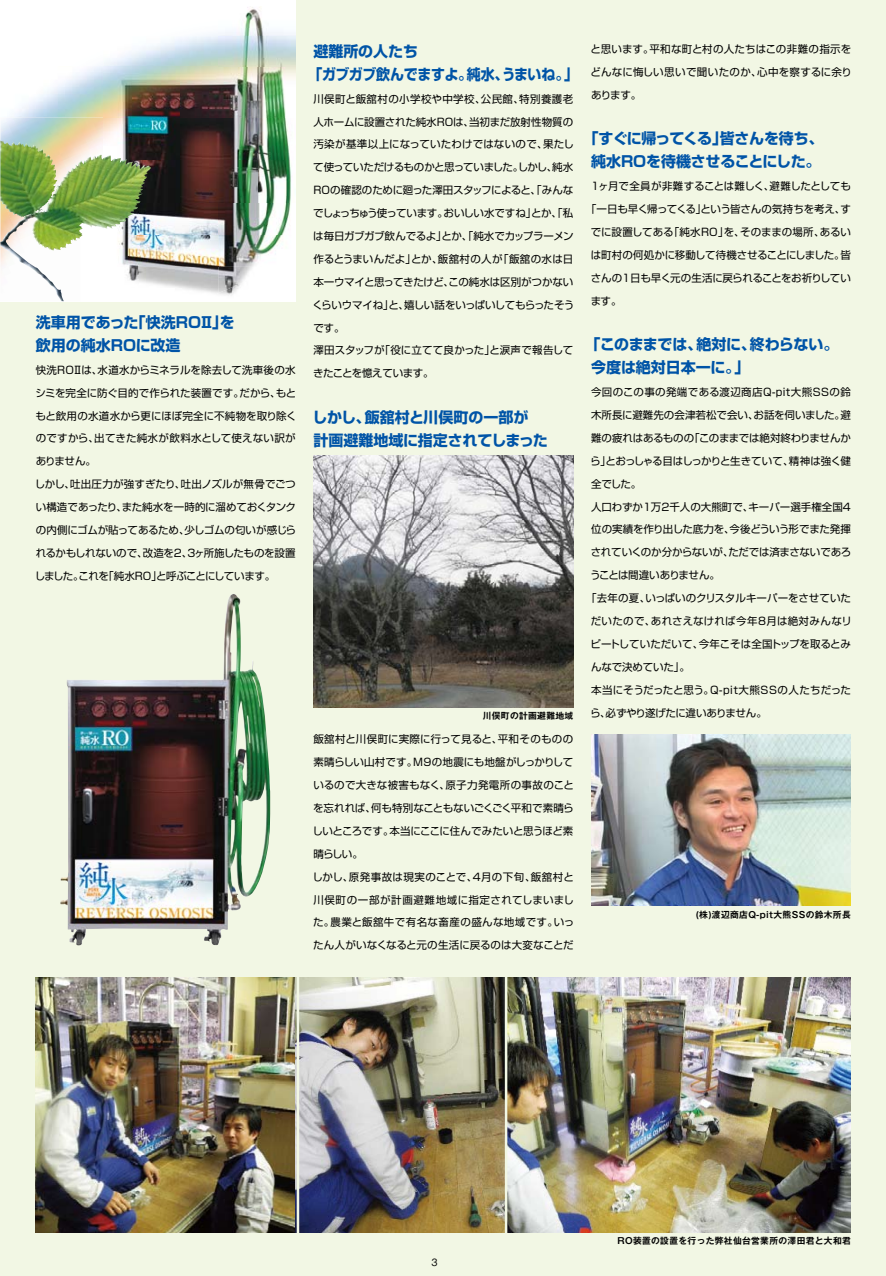
<style>
.page{position:relative;width:886px;height:1276px;background:#fff}
.page>*{position:absolute;margin:0;border:0;box-sizing:border-box;transform-origin:0 0}
.t1{font:15px/22.9px "Shin Go Pro Bold 90 pv RKSJ H";color:#0054a7}
.t2{font:15px/22.9px "Shin Go Pro Bold 90 pv RKSJ H";letter-spacing:-.025em;color:#0054a7}
.t3{font:15px "Shin Go Pro Bold 90 pv RKSJ H";letter-spacing:-.03em;color:#0054a7;scale:.93 1}
.t4{font:15px "Shin Go Pro Bold 90 pv RKSJ H";color:#0054a7;scale:.93 1}
.t5{font:10.5px/22.9px "Shin Go Pro Regular 90 pv RKSJ H";letter-spacing:-.005em;color:#000}
.t6{font:10.5px "Shin Go Pro Regular 90 pv RKSJ H";letter-spacing:-.025em;color:#000}
.t7{font:10.5px "Shin Go Pro Regular 90 pv RKSJ H";letter-spacing:.025em;color:#000}
.t8{font:10.5px/22.9px "Shin Go Pro Regular 90 pv RKSJ H";letter-spacing:.035em;color:#000;text-align:right}
.t9{font:10.5px/22.9px "Shin Go Pro Regular 90 pv RKSJ H";letter-spacing:-.04em;color:#000}
.t10{font:10.5px/22.9px "Shin Go Pro Regular 90 pv RKSJ H";letter-spacing:.03em;color:#000}
.t11{font:10.5px "Shin Go Pro Regular 90 pv RKSJ H";letter-spacing:.05em;color:#000}
.t12{font:10.5px/22.9px "Shin Go Pro Regular 90 pv RKSJ H";letter-spacing:-.045em;color:#000}
.t13{font:10.5px/22.9px "Shin Go Pro Regular 90 pv RKSJ H";letter-spacing:-.085em;color:#000}
.t14{font:10.5px "Shin Go Pro Regular 90 pv RKSJ H";letter-spacing:.04em;color:#000}
.t15{font:10.5px "Shin Go Pro Regular 90 pv RKSJ H";letter-spacing:.06em;color:#000}
.t16{font:10.5px "Shin Go Pro Regular 90 pv RKSJ H";letter-spacing:-.055em;color:#000}
.t17{font:10.5px "Shin Go Pro Regular 90 pv RKSJ H";letter-spacing:-.035em;color:#000}
.t18{font:10.5px "Shin Go Pro Regular 90 pv RKSJ H";letter-spacing:-.075em;color:#000}
.t19{font:10.5px/22.9px "Shin Go Pro Regular 90 pv RKSJ H";letter-spacing:-.065em;color:#000}
.t20{font:10.5px/22.9px "Shin Go Pro Regular 90 pv RKSJ H";letter-spacing:-.07em;color:#000}
.t21{font:10.5px "Shin Go Pro Regular 90 pv RKSJ H";letter-spacing:.015em;color:#000}
.t22{font:10.5px "Shin Go Pro Regular 90 pv RKSJ H";letter-spacing:.02em;color:#000}
.t23{font:10px "Gothic BBB Pro Medium 90 pv RKSJ H";color:#000;scale:.96 1}
.t24{font:8.75px "Gothic MB101 Pro De Bold 90 pv RKSJ H";letter-spacing:.04em;color:#000}
</style>
<div class="page">
<img style="left:0;top:0;width:886px;height:1276px">
<h1 class="t1" style="left:36px;top:309px;width:200px">洗車用であった｢快洗ROⅡ を｣飲用の純水ROに改造</h1>
<p class="t5" style="left:98px;top:357px;width:199px">水道水からミネラルを除去して洗車後の水</p>
<p class="t5" style="left:36px;top:357px;width:68px">快洗ROⅡは、</p>
<p class="t5" style="left:35px;top:380px;width:210px">シミを完全に防ぐ目的で作られた装置です。</p>
<p class="t5" style="left:36px;top:403px;width:263px">もと飲用の水道水から更にほぼ完全に不純物を取り除く</p>
<p class="t10" style="left:94px;top:426px;width:203px">出てきた純水が飲料水として使えない訳が</p>
<p class="t5" style="left:240px;top:380px;width:43px">だから、</p>
<p class="t5" style="left:276px;top:380px;width:22px">もと</p>
<p class="t5" style="left:36px;top:426px;width:65px">のですから、ありません。</p>
<p class="t21" style="left:181px;top:475px;width:116px">吐出ノズルが無骨でごつ</p>
<p class="t7" style="left:70px;top:475px;width:117px">吐出圧力が強すぎたり、</p>
<p class="t5" style="left:35px;top:471px;width:263px">しかし、<br>い構造であったりまた純水を一時的に溜めておくタンク</p>
<p class="t5" style="left:117px;top:494px;width:12px">、</p>
<p class="t6" style="left:185px;top:521px;width:113px">少しゴムの匂いが感じら</p>
<p class="t5" style="left:143px;top:517px;width:154px;text-indent:-107px">の内側にゴムが貼ってあるため、<br>改造を2 3、ヶ所施したものを設置</p>
<p class="t12" style="left:79px;top:540px;width:198px;text-indent:-43px">れるかもしれないので、<br>これを｢純水RO｣と呼ぶことにしています。</p>
<p class="t5" style="left:35px;top:563px;width:50px">しました。</p>
<h1 class="t1" style="left:313px;top:38px;width:106px">避難所の人たち</h1>
<h1 class="t3" style="left:308px;top:62px;width:178px">「ガブガブ飲んでますよ。</h1>
<h1 class="t4" style="left:467px;top:62px;width:47px">純水、</h1>
<h1 class="t4" style="left:502px;top:62px;width:83px">うまいね 「。</h1>
<p class="t5" style="left:469px;top:86px;width:106px;text-indent:-156px">川俣町と飯舘村の小学校や中学校、<br>当初まだ放射性物質の</p>
<p class="t5" style="left:519px;top:86px;width:56px">特別養護老</p>
<p class="t5" style="left:481px;top:86px;width:45px">公民館、</p>
<p class="t6" style="left:313px;top:113px;width:162px">人ホームに設置された純水ROは、</p>
<p class="t7" style="left:313px;top:136px;width:236px">汚染が基準以上になっていたわけではないので、</p>
<p class="t5" style="left:543px;top:132px;width:32px">果たし</p>
<p class="t16" style="left:313px;top:159px;width:211px">て使っていただけるものかと思っていました。</p>
<p class="t6" style="left:313px;top:182px;width:261px">ROの確認のために廻った澤田スタッフによると、「みんな</p>
<p class="t5" style="left:531px;top:200px;width:44px">とか、「私</p>
<p class="t5" style="left:552px;top:155px;width:23px">純水</p>
<p class="t5" style="left:518px;top:155px;width:41px">しかし、</p>
<p class="t13" style="left:441px;top:200px;width:134px;text-indent:-128px">でしょっちゅう使っています。<br>とか、「純水でカップラーメン</p>
<p class="t5" style="left:443px;top:200px;width:94px">おいしい水ですね」</p>
<p class="t17" style="left:313px;top:227px;width:135px">は毎日ガブガブ飲んでるよ」</p>
<p class="t5" style="left:498px;top:246px;width:77px">「飯舘の水は日</p>
<p class="t5" style="left:438px;top:246px;width:66px">飯舘村の人が</p>
<p class="t5" style="left:313px;top:246px;width:261px">作るとうまいんだよ」<br>本一ウマイと思ってきたけどこの純水は区別がつかない</p>
<p class="t19" style="left:404px;top:269px;width:171px;text-indent:39px">、<br>嬉しい話をいっぱいしてもらったそう</p>
<p class="t5" style="left:411px;top:246px;width:33px">とか、</p>
<p class="t5" style="left:313px;top:292px;width:262px">くらいウマイねと」、<br>です。<br>澤田スタッフが｢役に立てて良かった｣と涙声で報告してきたことを憶えています。</p>
<h1 class="t1" style="left:365px;top:404px;width:165px">飯舘村と川俣町の一部が</h1>
<h1 class="t1" style="left:312px;top:404px;width:237px">しかし、<br>計画避難地域に指定されてしまった</h1>
<p class="t24" style="left:483px;top:708px;width:92px">川俣町の計画避難地域</p>
<p class="t5" style="left:413px;top:726px;width:162px;text-indent:-100px">飯舘村と川俣町に実際に行って見ると、<br>M9の地震にも地盤がしっかりして</p>
<p class="t14" style="left:498px;top:731px;width:77px">平和そのものの</p>
<p class="t22" style="left:313px;top:753px;width:106px">素晴らしい山村です。</p>
<p class="t8" style="left:445px;top:772px;width:130px">原子力発電所の事故のこと</p>
<p class="t5" style="left:371px;top:772px;width:204px;text-indent:-58px">いるので大きな被害もなく、<br>何も特別なこともないごくごく平和で素晴ら</p>
<p class="t5" style="left:313px;top:795px;width:64px">を忘れれば、</p>
<p class="t6" style="left:389px;top:822px;width:185px">本当にここに住んでみたいと思うほど素</p>
<p class="t20" style="left:312px;top:818px;width:83px">しいところです。晴らしい。</p>
<p class="t11" style="left:349px;top:868px;width:188px">原発事故は現実のことで 4、月の下旬、</p>
<p class="t5" style="left:531px;top:864px;width:44px">飯舘村と</p>
<p class="t5" style="left:312px;top:864px;width:42px">しかし、</p>
<p class="t15" style="left:313px;top:891px;width:262px">川俣町の一部が計画避難地域に指定されてしまいまし</p>
<p class="t5" style="left:554px;top:909px;width:22px">いっ</p>
<p class="t14" style="left:330px;top:914px;width:229px">農業と飯舘牛で有名な畜産の盛んな地域です。</p>
<p class="t5" style="left:313px;top:909px;width:262px">た。<br>たん人がいなくなると元の生活に戻るのは大変なことだ</p>
<p class="t7" style="left:649px;top:40px;width:203px">平和な町と村の人たちはこの非難の指示を</p>
<p class="t5" style="left:590px;top:36px;width:65px">と思います。</p>
<p class="t10" style="left:590px;top:59px;width:173px">どんなに悔しい思いで聞いたのか、あります。</p>
<h1 class="t2" style="left:591px;top:126px;width:234px">｢すぐに帰ってくる｣皆さんを待ち、純水ROを待機させることにした。</h1>
<p class="t17" style="left:769px;top:178px;width:83px">避難したとしても</p>
<p class="t5" style="left:757px;top:59px;width:96px">心中を察するに余り</p>
<p class="t5" style="left:591px;top:173px;width:185px">1ヶ月で全員が非難することは難しく、</p>
<p class="t5" style="left:591px;top:196px;width:261px">｢一日も早く帰ってくる｣という皆さんの気持ちを考えす、</p>
<p class="t5" style="left:820px;top:219px;width:33px">あるい</p>
<p class="t5" style="left:669px;top:219px;width:78px">「純水RO を」、</p>
<p class="t5" style="left:740px;top:219px;width:86px">そのままの場所、</p>
<p class="t5" style="left:591px;top:219px;width:262px">でに設置してある<br>は町村の何処かに移動して待機させることにしました皆。さんの1日も早く元の生活に戻られることをお祈りしています。</p>
<h1 class="t1" style="left:750px;top:332px;width:90px">終わらない。</h1>
<h1 class="t1" style="left:696px;top:332px;width:61px">絶対に、</h1>
<h1 class="t1" style="left:585px;top:332px;width:118px">「このままでは、</h1>
<h1 class="t1" style="left:591px;top:354px;width:151px">今度は絶対日本一に。</h1>
<p class="t8" style="left:591px;top:379px;width:261px">今回のこの事の発端である渡辺商店Q-piｔ大熊SSの鈴お話を伺いました避。</p>
<h1 class="t1" style="left:734px;top:354px;width:16px">「</h1>
<p class="t5" style="left:591px;top:402px;width:169px">木所長に避難先の会津若松で会い、</p>
<p class="t6" style="left:591px;top:429px;width:261px">難の疲れはあるものの｢このままでは絶対終わりませんか</p>
<p class="t5" style="left:789px;top:448px;width:64px">精神は強く健</p>
<p class="t18" style="left:590px;top:452px;width:205px">ら｣とおっしゃる目はしっかりと生きていて、</p>
<p class="t5" style="left:591px;top:471px;width:52px">全でした。</p>
<p class="t5" style="left:748px;top:494px;width:104px">キーパー選手権全国4</p>
<p class="t5" style="left:730px;top:494px;width:123px;text-indent:-139px">人口わずか1万2千人の大熊町で、<br>今後どういう形でまた発揮</p>
<p class="t5" style="left:728px;top:517px;width:125px;text-indent:-137px">位の実績を作り出した底力を、<br>ただでは済まさないであろ</p>
<p class="t5" style="left:591px;top:539px;width:144px">されていくのか分からないが、</p>
<p class="t9" style="left:590px;top:562px;width:132px">うことは間違いありません。</p>
<p class="t5" style="left:645px;top:585px;width:207px">いっぱいのクリスタルキーパーをさせていた</p>
<p class="t5" style="left:586px;top:585px;width:66px">「去年の夏、</p>
<p class="t7" style="left:651px;top:612px;width:203px">あれさえなければ今年8月は絶対みんなリ</p>
<p class="t5" style="left:591px;top:608px;width:66px">だいたので、</p>
<p class="t5" style="left:699px;top:631px;width:154px">今年こそは全国トップを取るとみ</p>
<p class="t5" style="left:590px;top:631px;width:114px">ピートしていただいて、んなで決めていた。「</p>
<p class="t9" style="left:606px;top:677px;width:163px;text-indent:-15px">本当にそうだったと思う。<br>必ずやり遂げたに違いありません。</p>
<p class="t11" style="left:710px;top:681px;width:142px">Q-pit大熊SSの人たちだった</p>
<p class="t5" style="left:590px;top:700px;width:22px">ら、</p>
<p class="t24" style="left:696px;top:907px;width:157px">株( )渡辺商店Q-pit大熊SSの鈴木所長</p>
<p class="t23" style="left:431px;top:1254px;width:8px">3</p>
<p class="t24" style="left:617px;top:1233px;width:235px">RO装置の設置を行った弊社仙台営業所の澤田君と大和君</p>
</div>
